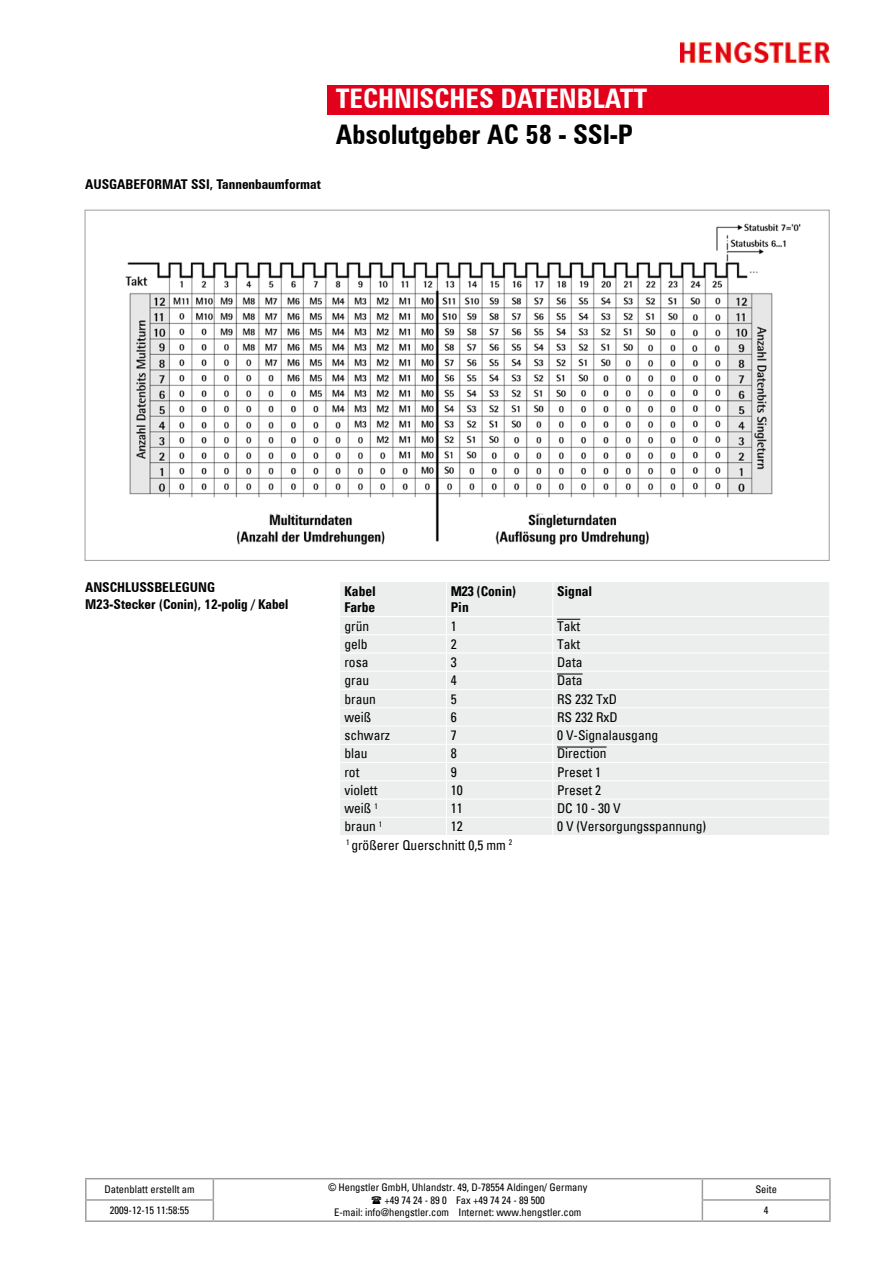
<style>
.page{position:relative;width:893px;height:1263px;background:#fff}
.page>*{position:absolute;margin:0;border:0;box-sizing:border-box;transform-origin:0 0}
.t1{font:700 condensed 27px "Zurich BT";color:#000}
.t2{font:700 condensed 27px "Zurich BT";color:#fff}
.t3{font:condensed 13.5px "Univers";color:#000}
.t4{font:700 condensed 13.5px/16.2px "Zurich BT";color:#000}
.t5{font:700 condensed 13.5px/16.2px "Univers";color:#000}
.t6{font:condensed 10.5px "Univers";color:#000}
.s1{font-family:"Arial";font-stretch:normal}
</style>
<div class="page">
<img style="left:680px;top:43px;width:149px;height:20px">
<div style="left:327px;top:85px;width:502px;height:30px;background:#e2001a"></div>
<hr style="left:85px;top:1178px;width:128px;height:1px;background:#9c9e9f">
<hr style="left:85px;top:1179px;width:2px;height:20px;background:#9c9e9f">
<hr style="left:213px;top:1178px;width:489px;height:1px;background:#9c9e9f">
<hr style="left:702px;top:1178px;width:129px;height:1px;background:#9c9e9f">
<hr style="left:829px;top:1179px;width:2px;height:20px;background:#9c9e9f">
<hr style="left:85px;top:1199px;width:129px;height:2px;background:#9c9e9f">
<svg style="left:85px;top:1201px;width:2px;height:19px"></svg>
<svg style="left:213px;top:1179px;width:1px;height:41px"></svg>
<hr style="left:702px;top:1199px;width:129px;height:2px;background:#9c9e9f">
<svg style="left:702px;top:1179px;width:1px;height:41px"></svg>
<svg style="left:829px;top:1201px;width:2px;height:19px"></svg>
<hr style="left:85px;top:1220px;width:128px;height:2px;background:#9c9e9f">
<hr style="left:213px;top:1220px;width:489px;height:2px;background:#9c9e9f">
<hr style="left:702px;top:1220px;width:129px;height:2px;background:#9c9e9f">
<img style="left:125px;top:223px;width:676px;height:322px">
<div style="left:340px;top:582px;width:489px;height:253px;background:#eceded"></div>
<hr style="left:446px;top:582px;width:1px;height:34px;background:#fff">
<hr style="left:552px;top:582px;width:1px;height:34px;background:#fff">
<hr style="left:340px;top:616px;width:106px;height:1px;background:#fff">
<hr style="left:446px;top:616px;width:107px;height:1px;background:#fff">
<hr style="left:553px;top:616px;width:276px;height:1px;background:#fff">
<hr style="left:340px;top:634px;width:106px;height:1px;background:#fff">
<hr style="left:446px;top:634px;width:107px;height:1px;background:#fff">
<hr style="left:553px;top:634px;width:276px;height:1px;background:#fff">
<hr style="left:340px;top:653px;width:106px;height:1px;background:#fff">
<hr style="left:446px;top:653px;width:107px;height:1px;background:#fff">
<hr style="left:553px;top:653px;width:276px;height:1px;background:#fff">
<hr style="left:340px;top:671px;width:106px;height:1px;background:#fff">
<hr style="left:446px;top:671px;width:107px;height:1px;background:#fff">
<hr style="left:553px;top:671px;width:276px;height:1px;background:#fff">
<hr style="left:340px;top:689px;width:106px;height:1px;background:#fff">
<hr style="left:446px;top:689px;width:107px;height:1px;background:#fff">
<hr style="left:553px;top:689px;width:276px;height:1px;background:#fff">
<hr style="left:340px;top:707px;width:106px;height:1px;background:#fff">
<hr style="left:446px;top:707px;width:107px;height:1px;background:#fff">
<hr style="left:553px;top:707px;width:276px;height:1px;background:#fff">
<hr style="left:340px;top:726px;width:106px;height:1px;background:#fff">
<hr style="left:446px;top:726px;width:107px;height:1px;background:#fff">
<hr style="left:553px;top:726px;width:276px;height:1px;background:#fff">
<hr style="left:340px;top:744px;width:106px;height:1px;background:#fff">
<hr style="left:446px;top:744px;width:107px;height:1px;background:#fff">
<hr style="left:553px;top:744px;width:276px;height:1px;background:#fff">
<hr style="left:340px;top:762px;width:106px;height:1px;background:#fff">
<hr style="left:446px;top:762px;width:107px;height:1px;background:#fff">
<hr style="left:553px;top:762px;width:276px;height:1px;background:#fff">
<hr style="left:340px;top:780px;width:106px;height:1px;background:#fff">
<hr style="left:446px;top:780px;width:107px;height:1px;background:#fff">
<hr style="left:553px;top:780px;width:276px;height:1px;background:#fff">
<hr style="left:340px;top:799px;width:106px;height:1px;background:#fff">
<hr style="left:446px;top:799px;width:107px;height:1px;background:#fff">
<hr style="left:553px;top:799px;width:276px;height:1px;background:#fff">
<hr style="left:340px;top:817px;width:106px;height:1px;background:#fff">
<hr style="left:446px;top:817px;width:107px;height:1px;background:#fff">
<svg style="left:446px;top:617px;width:1px;height:218px"></svg>
<hr style="left:553px;top:817px;width:276px;height:1px;background:#fff">
<svg style="left:552px;top:617px;width:31px;height:218px"></svg>
<hr style="left:557px;top:747px;width:49px;height:1px;background:#000">
<p class="t4" style="left:85px;top:176px;width:237px">AUSGABEFORMAT SSI, Tannenbaumformat</p>
<h1 class="t2" style="left:336px;top:82px;width:313px">TECHNISCHES DATENBLATT</h1>
<h1 class="t1" style="left:336px;top:118px;width:298px">Absolutgeber AC 58 - SSI-P</h1>
<p class="t4" style="left:85px;top:579px;width:205px">ANSCHLUSSBELEGUNG<br>M23-Stecker (Conin), 12-polig / Kabel</p>
<p class="t5" style="left:344px;top:583px;width:33px">Kabel<br>Farbe</p>
<p class="t5" style="left:451px;top:583px;width:67px">M23 (Conin)<br>Pin</p>
<p class="t5" style="left:557px;top:583px;width:37px">Signal</p>
<p class="t3" style="left:344px;top:617px;width:26px">grün</p>
<p class="t3" style="left:451px;top:617px;width:7px">1</p>
<p class="t3" style="left:557px;top:617px;width:25px">Takt</p>
<p class="t3" style="left:344px;top:635px;width:25px">gelb</p>
<p class="t3" style="left:451px;top:635px;width:7px">2</p>
<p class="t3" style="left:557px;top:635px;width:25px">Takt</p>
<p class="t3" style="left:344px;top:653px;width:25px">rosa</p>
<p class="t3" style="left:451px;top:653px;width:7px">3</p>
<p class="t3" style="left:557px;top:653px;width:27px">Data</p>
<p class="t3" style="left:344px;top:672px;width:26px">grau</p>
<p class="t3" style="left:451px;top:672px;width:7px">4</p>
<p class="t3" style="left:557px;top:672px;width:27px">Data</p>
<p class="t3" style="left:344px;top:690px;width:33px">braun</p>
<p class="t3" style="left:451px;top:690px;width:7px">5</p>
<p class="t3" style="left:557px;top:690px;width:61px">RS 232 TxD</p>
<p class="t3" style="left:344px;top:708px;width:28px">weiß</p>
<p class="t3" style="left:451px;top:708px;width:7px">6</p>
<p class="t3" style="left:557px;top:708px;width:62px">RS 232 RxD</p>
<p class="t3" style="left:344px;top:726px;width:47px">schwarz</p>
<p class="t3" style="left:451px;top:726px;width:7px">7</p>
<p class="t3" style="left:557px;top:726px;width:103px">0 V-Signalausgang</p>
<p class="t3" style="left:344px;top:745px;width:25px">blau</p>
<p class="t3" style="left:451px;top:745px;width:7px">8</p>
<p class="t3" style="left:557px;top:745px;width:51px">Direction</p>
<p class="t3" style="left:344px;top:763px;width:16px">rot</p>
<p class="t3" style="left:451px;top:763px;width:7px">9</p>
<p class="t3" style="left:557px;top:763px;width:46px">Preset 1</p>
<p class="t3" style="left:344px;top:781px;width:34px">violett</p>
<p class="t3" style="left:451px;top:781px;width:13px">10</p>
<p class="t3" style="left:557px;top:781px;width:46px">Preset 2</p>
<p class="t3" style="left:344px;top:799px;width:35px">weiß <sup>1</sup></p>
<p class="t3" style="left:451px;top:799px;width:13px">11</p>
<p class="t3" style="left:557px;top:799px;width:65px">DC 10 - 30 V</p>
<p class="t3" style="left:344px;top:818px;width:39px">braun <sup>1</sup></p>
<p class="t3" style="left:451px;top:818px;width:13px">12</p>
<p class="t3" style="left:557px;top:818px;width:151px">0 V (Versorgungsspannung)</p>
<p class="t3" style="left:346px;top:836px;width:168px"><sup>1</sup> größerer Querschnitt 0,5 mm <sup>2</sup></p>
<p class="t6" style="left:104px;top:1182px;width:92px">Datenblatt erstellt am</p>
<p class="t6" style="left:328px;top:1180px;width:261px"><span class="s1">©</span> Hengstler GmbH, Uhlandstr. 49, D-78554 Aldingen/ Germany</p>
<p class="t6" style="left:385px;top:1193px;width:162px">+49 74 24 - 89 0 Fax +49 74 24 - 89 500</p>
<p class="t6" style="left:334px;top:1206px;width:249px">E-mail: info@hengstler.com Internet: www.hengstler.com</p>
<p class="t6" style="left:755px;top:1182px;width:23px">Seite</p>
<p class="t6" style="left:110px;top:1204px;width:81px">2009-12-15 11:58:55</p>
<p class="t6" style="left:764px;top:1204px;width:6px">4</p>
</div>
